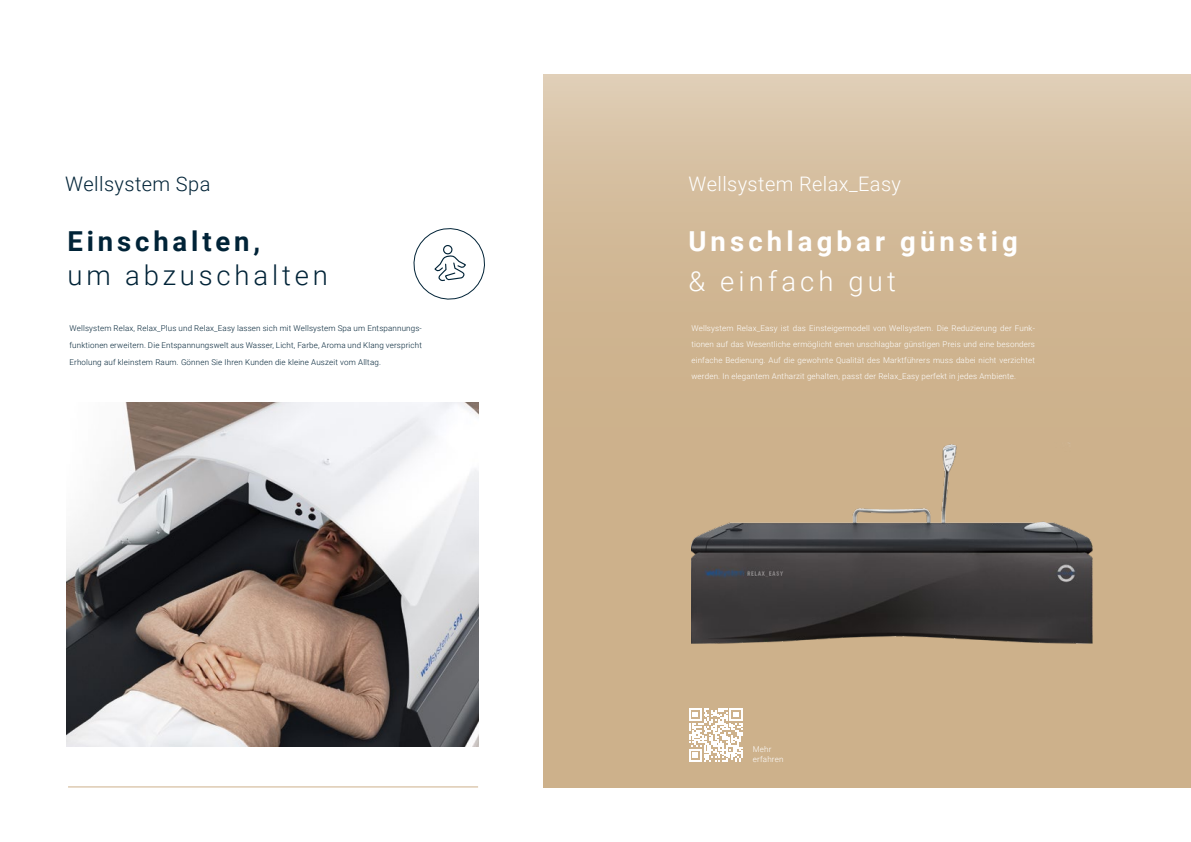
<style>
.page{position:relative;width:1191px;height:842px;background:#fff}
.page>*{position:absolute;margin:0;border:0;box-sizing:border-box;transform-origin:0 0}
.t1{font:700 27.5px "Roboto";letter-spacing:.15em;color:#fff}
.t2{font:300 27.5px "Roboto";letter-spacing:.14em;color:#002337}
.t3{font:700 27.5px "Roboto";letter-spacing:.14em;color:#002337}
.t4{font:300 27.5px "Roboto";letter-spacing:.15em;color:#fff}
.t5{font:300 20px "Roboto";letter-spacing:.02em;color:#fff}
.t6{font:300 20px "Roboto";letter-spacing:.02em;color:#002337}
.t7{font:300 8px/16px "Roboto";letter-spacing:.02em;color:#fff;text-align:justify}
.t8{font:300 8px/17px "Roboto";letter-spacing:.02em;color:#002337;text-align:justify}
</style>
<div class="page">
<img style="left:66px;top:403px;width:412px;height:343px">
<svg style="left:543px;top:74px;width:648px;height:713px;background:#d0b794"></svg>
<svg style="left:689px;top:708px;width:53px;height:54px"></svg>
<img style="left:691px;top:440px;width:405px;height:203px">
<hr style="left:68px;top:787px;width:410px;height:1px;background:#cdb18b">
<svg style="left:413px;top:228px;width:72px;height:72px"></svg>
<h2 class="t6" style="left:65px;top:170px;width:147px">Wellsystem Spa</h2>
<h1 class="t3" style="left:67px;top:222px;width:194px">Einschalten,</h1>
<h1 class="t2" style="left:67px;top:256px;width:262px">um abzuschalten</h1>
<p class="t8" style="left:69px;top:319px;width:354px">Wellsystem Relax, Relax_Plus und Relax_Easy lassen sich mit Wellsystem Spa um Entspannungs&shy;funktionen erweitern. Die Entspannungswelt aus Wasser, Licht, Farbe, Aroma und Klang verspricht Erholung auf kleinstem Raum. Gönnen Sie Ihren Kunden die kleine Auszeit vom Alltag.</p>
<h2 class="t5" style="left:688px;top:170px;width:214px">Wellsystem Relax_Easy</h2>
<h1 class="t1" style="left:688px;top:222px;width:331px">Unschlagbar günstig</h1>
<h1 class="t4" style="left:688px;top:262px;width:209px">&amp; einfach gut</h1>
<p class="t7" style="left:691px;top:320px;width:345px">Wellsystem Relax_Easy ist das Einsteigermodell von Wellsystem. Die Reduzierung der Funk&shy;tionen auf das Wesentliche ermöglicht einen unschlagbar günstigen Preis und eine besonders einfache Bedienung. Auf die gewohnte Qualität des Marktführers muss dabei nicht verzichtet werden. In elegantem Antharzit gehalten, passt der Relax_Easy perfekt in jedes Ambiente.</p>
<p class="t7" style="left:753px;top:743px;width:32px;line-height:10px">Mehr erfahren</p>
</div>
